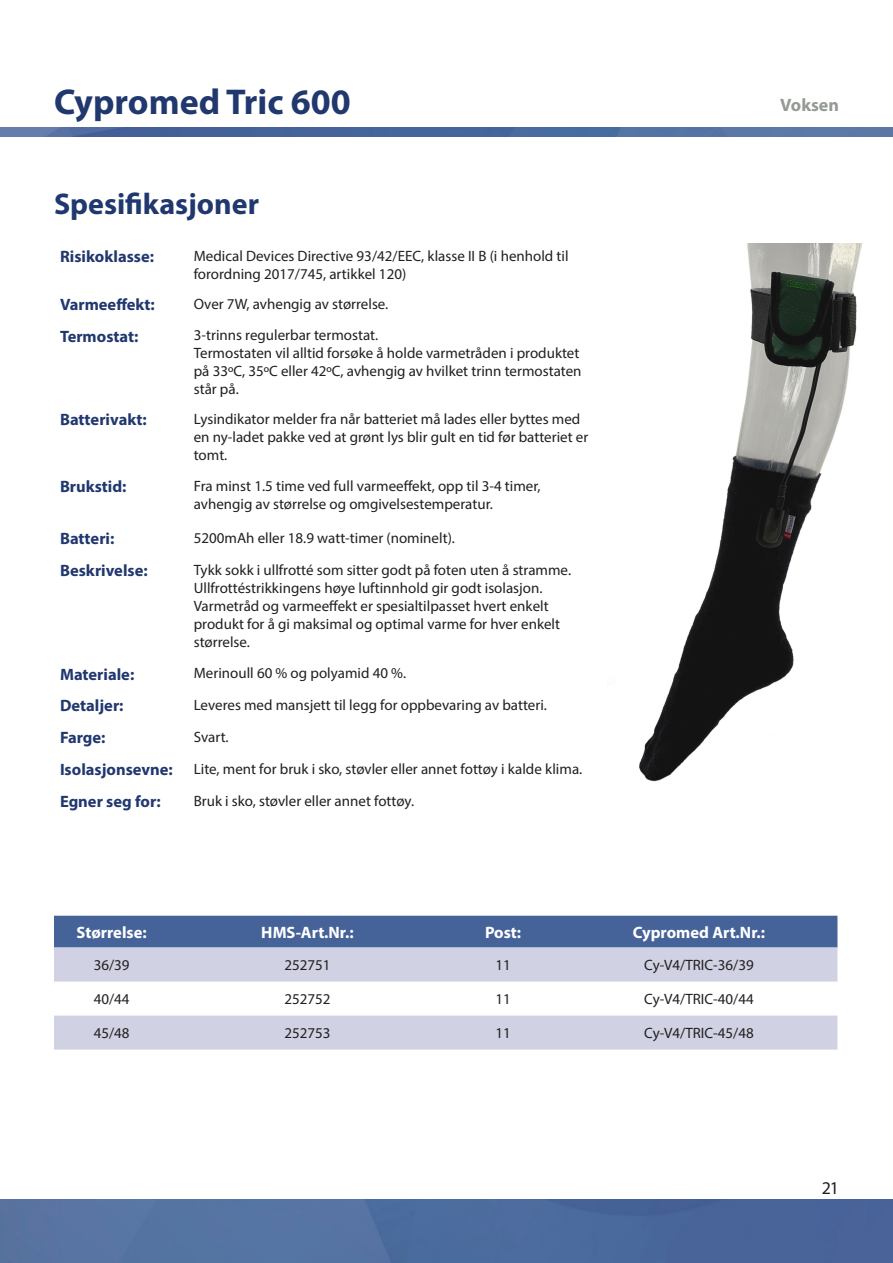
<style>
.page{position:relative;width:893px;height:1263px;background:#fff}
.page>*{position:absolute;margin:0;border:0;box-sizing:border-box;transform-origin:0 0}
.t1{font:700 36px "Myriad Pro";color:#21386f}
.t2{font:700 30px "Myriad Pro";color:#21386f}
.t3{font:700 18px "Myriad Pro";color:#949a94}
.t4{font:18px "Myriad Variable Concept";color:#231f20}
.t5{font:16.5px "Myriad Variable Concept";color:#21386f}
.t6{font:16.5px "Myriad Variable Concept";color:#fff}
.t7{font:15px/18px "Myriad Variable Concept";color:#231f20}
</style>
<div class="page">
<img style="left:0;top:128px;width:893px;height:8px">
<img style="left:0;top:1199px;width:893px;height:64px">
<div style="left:54px;top:916px;width:783px;height:31px;background:#466399"></div>
<svg style="left:54px;top:947px;width:783px;height:102px;fill:#d0d2e3"></svg>
<img style="left:639px;top:244px;width:223px;height:538px">
<p class="t1" style="left:54px;top:78px;width:298px">Cypromed Tric 600</p>
<p class="t3" style="left:780px;top:93px;width:60px">Voksen</p>
<p class="t2" style="left:54px;top:184px;width:207px">Spesifikasjoner</p>
<p class="t5" style="left:60px;top:247px;width:96px">Risikoklasse:</p>
<p class="t7" style="left:194px;top:247px;width:376px">Medical Devices Directive 93/42/EEC, klasse II B (i henhold til forordning 2017/745, artikkel 120)</p>
<p class="t5" style="left:60px;top:294px;width:96px">Varmeeffekt:</p>
<p class="t7" style="left:194px;top:294px;width:196px">Over 7W, avhengig av størrelse.</p>
<p class="t5" style="left:60px;top:326px;width:80px">Termostat:</p>
<p class="t7" style="left:194px;top:326px;width:186px">3-trinns regulerbar termostat.</p>
<p class="t7" style="left:194px;top:344px;width:389px">Termostaten vil alltid forsøke å holde varmetråden i produktet på 33oC, 35oC eller 42oC, avhengig av hvilket trinn termostaten står på.</p>
<p class="t5" style="left:60px;top:410px;width:88px">Batterivakt:</p>
<p class="t7" style="left:194px;top:410px;width:396px">Lysindikator melder fra når batteriet må lades eller byttes med en ny-ladet pakke ved at grønt lys blir gult en tid før batteriet er tomt.</p>
<p class="t5" style="left:60px;top:477px;width:68px">Brukstid:</p>
<p class="t7" style="left:194px;top:477px;width:348px">Fra minst 1.5 time ved full varmeeffekt, opp til 3-4 timer, avhengig av størrelse og omgivelsestemperatur.</p>
<p class="t5" style="left:60px;top:529px;width:56px">Batteri:</p>
<p class="t7" style="left:194px;top:529px;width:263px">5200mAh eller 18.9 watt-timer (nominelt).</p>
<p class="t5" style="left:60px;top:561px;width:89px">Beskrivelse:</p>
<p class="t7" style="left:194px;top:561px;width:379px">Tykk sokk i ullfrotté som sitter godt på foten uten å stramme.<br>Ullfrottéstrikkingens høye luftinnhold gir godt isolasjon.<br>Varmetråd og varmeeffekt er spesialtilpasset hvert enkelt produkt for å gi maksimal og optimal varme for hver enkelt størrelse.</p>
<p class="t5" style="left:60px;top:664px;width:76px">Materiale:</p>
<p class="t7" style="left:194px;top:664px;width:214px">Merinoull 60 % og polyamid 40 %.</p>
<p class="t5" style="left:60px;top:696px;width:65px">Detaljer:</p>
<p class="t7" style="left:194px;top:696px;width:355px">Leveres med mansjett til legg for oppbevaring av batteri.</p>
<p class="t5" style="left:60px;top:728px;width:47px">Farge:</p>
<p class="t7" style="left:194px;top:728px;width:36px">Svart.</p>
<p class="t5" style="left:60px;top:760px;width:114px">Isolasjonsevne:</p>
<p class="t7" style="left:194px;top:760px;width:390px">Lite, ment for bruk i sko, støvler eller annet fottøy i kalde klima.</p>
<p class="t5" style="left:60px;top:792px;width:102px">Egner seg for:</p>
<p class="t7" style="left:194px;top:792px;width:222px">Bruk i sko, støvler eller annet fottøy.</p>
<p class="t6" style="left:77px;top:923px;width:72px">Størrelse:</p>
<p class="t6" style="left:261px;top:923px;width:94px">HMS-Art.Nr.:</p>
<p class="t6" style="left:485px;top:923px;width:38px">Post:</p>
<p class="t6" style="left:633px;top:923px;width:134px">Cypromed Art.Nr.:</p>
<p class="t7" style="left:94px;top:956px;width:37px">36/39</p>
<p class="t7" style="left:284px;top:956px;width:48px">252751</p>
<p class="t7" style="left:495px;top:956px;width:17px">11</p>
<p class="t7" style="left:644px;top:956px;width:111px">Cy-V4/TRIC-36/39</p>
<p class="t7" style="left:94px;top:990px;width:37px">40/44</p>
<p class="t7" style="left:284px;top:990px;width:48px">252752</p>
<p class="t7" style="left:495px;top:990px;width:17px">11</p>
<p class="t7" style="left:644px;top:990px;width:111px">Cy-V4/TRIC-40/44</p>
<p class="t7" style="left:94px;top:1024px;width:37px">45/48</p>
<p class="t7" style="left:284px;top:1024px;width:48px">252753</p>
<p class="t7" style="left:495px;top:1024px;width:17px">11</p>
<p class="t7" style="left:644px;top:1024px;width:111px">Cy-V4/TRIC-45/48</p>
<p class="t4" style="left:822px;top:1178px;width:19px">21</p>
</div>
